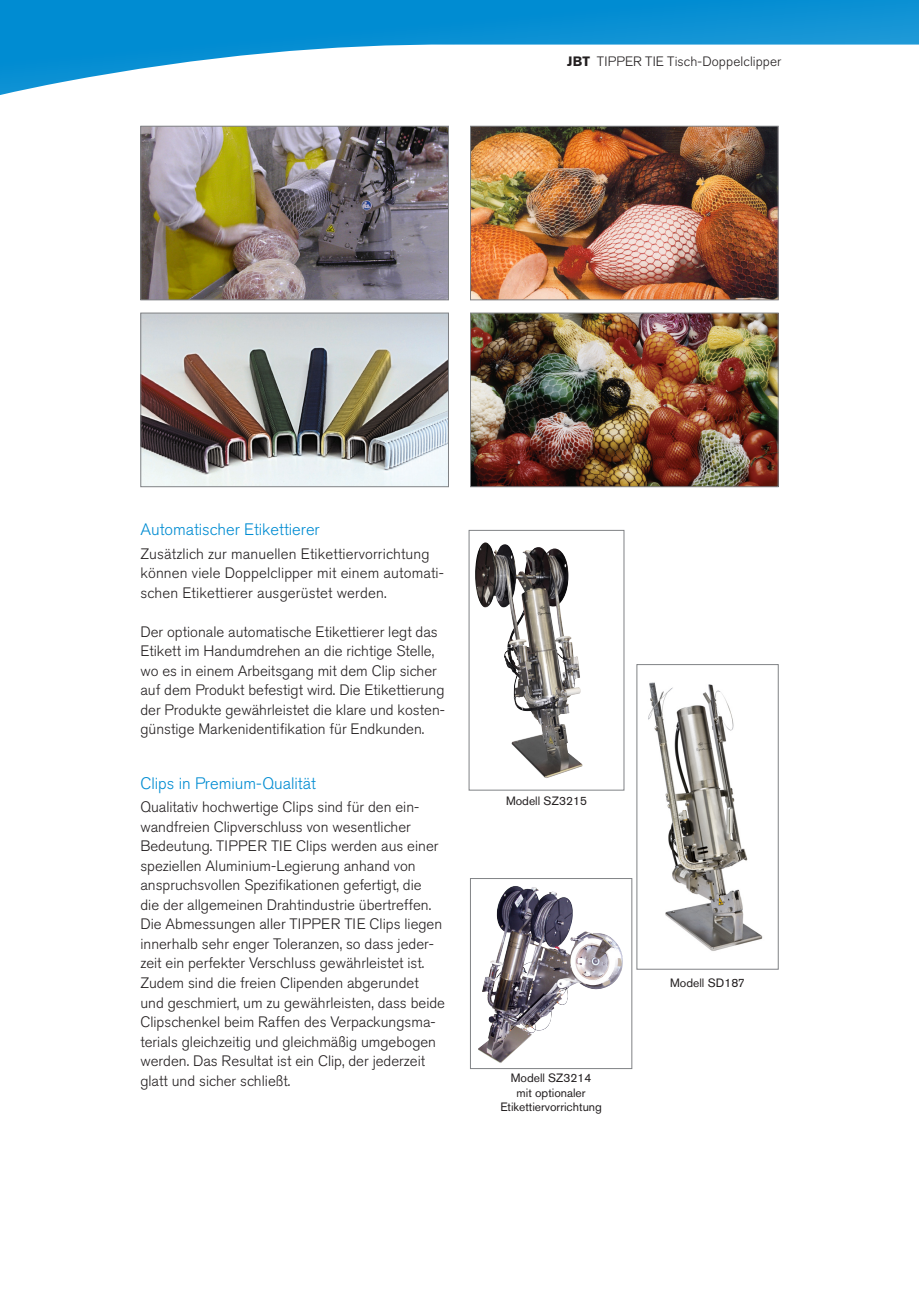
<style>
.page{position:relative;width:919px;height:1289px;background:#fff}
.page>*{position:absolute;margin:0;border:0;box-sizing:border-box;transform-origin:0 0}
.Zwischentitel{font:300 16.5px "Akzidenz Grotesk Pro";color:#008cd2}
.Zwischentitel-2{font:300 15px/19.5px "Akzidenz Grotesk Pro";color:#231f20}
.Fliesstext{font:300 15px/19.5px "Akzidenz Grotesk Pro";color:#231f20}
.t1{font:300 13.5px "Akzidenz Grotesk Pro";letter-spacing:.01em;color:#231f20}
.Zwischentitel-3{font:12px/14.4px "Akzidenz Grotesk Pro";color:#231f20;text-align:center}
.s1{font-weight:700}
</style>
<div class="page">
<img style="left:504px;top:611px;width:78px;height:167px">
<div style="left:468px;top:530px;width:156px;height:260px;border:1px solid #808285"></div>
<img style="left:648px;top:682px;width:115px;height:269px">
<div style="left:636px;top:664px;width:142px;height:305px;border:1px solid #808285"></div>
<img style="left:478px;top:891px;width:145px;height:172px">
<div style="left:470px;top:878px;width:162px;height:190px;border:1px solid #808285"></div>
<img style="left:0;top:0;width:918px;height:611px">
<p class="t1" style="left:567px;top:53px;width:216px"><span class="s1">JBT</span> TIPPER TIE Tisch-Doppelclipper</p>
<p class="Zwischentitel" style="left:140px;top:518px;width:181px">Automatischer Etikettierer</p>
<p class="Fliesstext" style="left:140px;top:544px;width:305px">Zusätzlich zur manuellen Etikettiervorrichtung können viele Doppelclipper mit einem automati&shy;schen Etikettierer ausgerüstet werden.</p>
<p class="Fliesstext" style="left:140px;top:622px;width:306px">Der optionale automatische Etikettierer legt das Etikett im Handumdrehen an die richtige Stelle, wo es in einem Arbeitsgang mit dem Clip sicher auf dem Produkt befestigt wird. Die Etikettierung der Produkte gewährleistet die klare und kosten&shy;günstige Markenidentifikation für Endkunden.</p>
<p class="Zwischentitel" style="left:140px;top:772px;width:177px">Clips in Premium-Qualität</p>
<p class="Zwischentitel-2" style="left:140px;top:797px;width:306px">Qualitativ hochwertige Clips sind für den ein&shy;wandfreien Clipverschluss von wesentlicher Bedeutung. TIPPER TIE Clips werden aus einer speziellen Aluminium-Legierung anhand von anspruchsvollen Spezifikationen gefertigt, die<br>die der allgemeinen Drahtindustrie übertreffen.<br>Die Abmessungen aller TIPPER TIE Clips liegen innerhalb sehr enger Toleranzen, so dass jeder&shy;zeit ein perfekter Verschluss gewährleistet ist.<br>Zudem sind die freien Clipenden abgerundet und geschmiert, um zu gewährleisten, dass beide Clipschenkel beim Raffen des Verpackungsma&shy;terials gleichzeitig und gleichmäßig umgebogen werden. Das Resultat ist ein Clip, der jederzeit glatt und sicher schließt.</p>
<p class="Zwischentitel-3" style="left:506px;top:793px;width:82px">Modell SZ3215</p>
<p class="Zwischentitel-3" style="left:500px;top:1070px;width:103px">Modell SZ3214<br>mit optionaler<br>Etikettiervorrichtung</p>
<p class="Zwischentitel-3" style="left:670px;top:976px;width:76px">Modell SD187</p>
</div>
